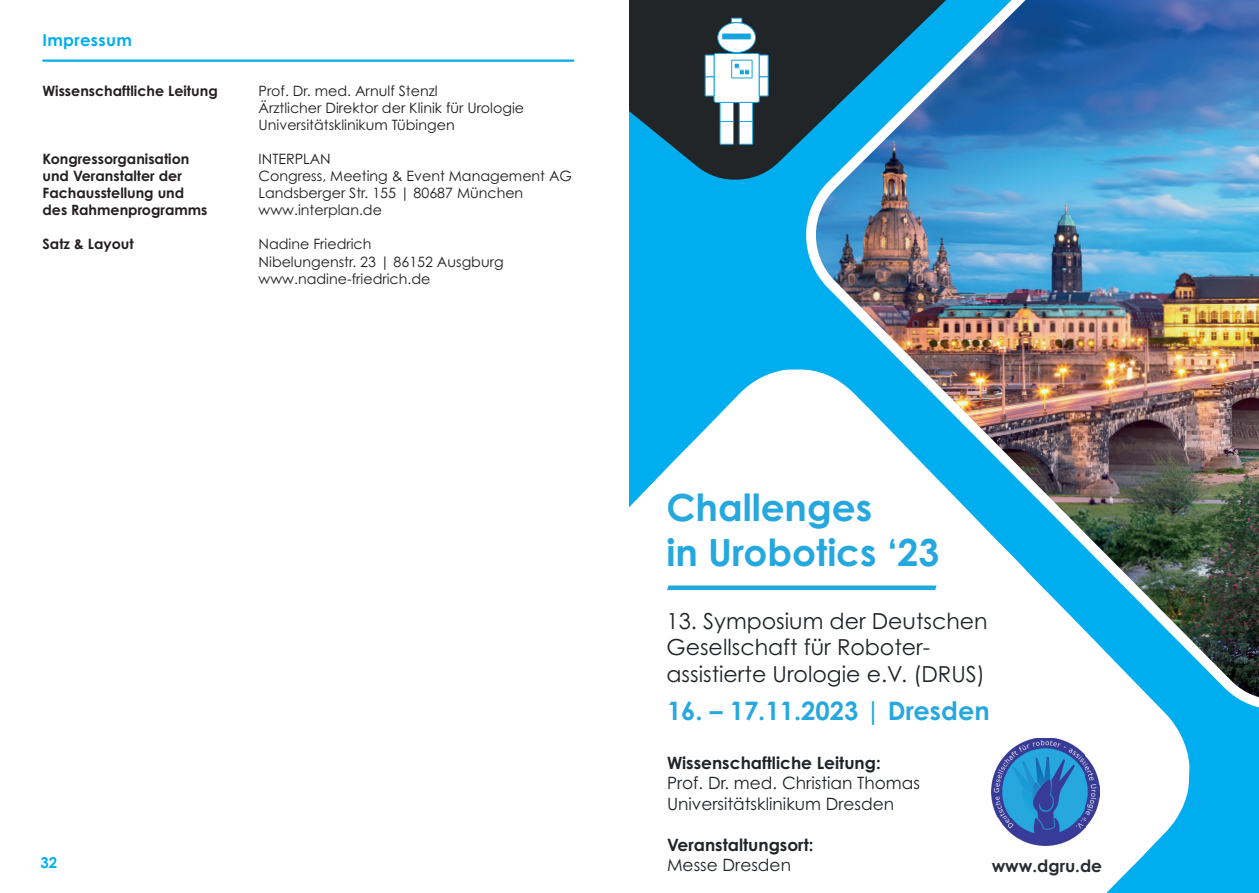
<style>
.page{position:relative;width:1259px;height:893px;background:#fff}
.page>*{position:absolute;margin:0;border:0;box-sizing:border-box;transform-origin:0 0}
.t1{font:700 37.35px "Century Gothic Pro";color:#24a8de}
.t2{font:700 37.35px "Century Gothic Pro";color:#26a8df}
.t3{font:700 25.5px "Century Gothic Pro";color:#26a8df}
.t4{font:22.05px/26.5px "Century Gothic Pro";color:#202427}
.t5{font:16.95px/20.4px "Century Gothic Pro";color:#202427}
.t6{font:700 16.95px "Century Gothic Pro";color:#202427}
.t7{font:700 16.95px "Century Gothic Pro";color:#292d2f}
.t8{font:700 16.5px "Century Gothic Pro";letter-spacing:.02em;color:#00aeef}
.t9{font:700 15px "Century Gothic Pro";color:#00aeef}
.t10{font:14.25px/17.1px "Century Gothic Pro";color:#231f20}
.t11{font:700 14.25px "Century Gothic Pro";color:#231f20}
</style>
<div class="page">
<hr style="left:43px;top:60px;width:531px;height:2px;background:#00aeef">
<div style="left:629px;top:0;width:630px;height:893px;background:#00aeef"></div>
<svg style="left:629px;top:0;width:175px;height:180px;fill:#212527"></svg>
<div style="left:718px;top:23px;width:37px;height:30px;background:#fff;border-radius:50%"></div>
<div style="left:717px;top:22px;width:39px;height:31px;border:1px solid #16a4de;border-radius:50%"></div>
<div style="left:721px;top:33px;width:30px;height:7px;background:#16a4de"></div>
<div style="left:721px;top:33px;width:30px;height:7px;border:1px solid #fff"></div>
<div style="left:714px;top:53px;width:45px;height:49px;background:#fff;border-radius:2px"></div>
<div style="left:714px;top:53px;width:45px;height:50px;border:1px solid #16a4de;border-radius:2px"></div>
<div style="left:705px;top:55px;width:9px;height:22px;background:#fff"></div>
<div style="left:705px;top:55px;width:9px;height:22px;border:1px solid #16a4de"></div>
<div style="left:705px;top:77px;width:9px;height:19px;background:#fff"></div>
<div style="left:705px;top:77px;width:9px;height:19px;border:1px solid #16a4de"></div>
<div style="left:759px;top:55px;width:9px;height:22px;background:#fff"></div>
<div style="left:759px;top:55px;width:9px;height:22px;border:1px solid #16a4de"></div>
<div style="left:759px;top:77px;width:9px;height:19px;background:#fff"></div>
<div style="left:759px;top:77px;width:9px;height:19px;border:1px solid #16a4de"></div>
<div style="left:720px;top:102px;width:13px;height:20px;background:#fff"></div>
<div style="left:720px;top:102px;width:13px;height:20px;border:1px solid #16a4de"></div>
<div style="left:720px;top:122px;width:13px;height:22px;background:#fff"></div>
<div style="left:720px;top:121px;width:13px;height:23px;border:1px solid #16a4de"></div>
<div style="left:739px;top:102px;width:13px;height:20px;background:#fff"></div>
<div style="left:739px;top:102px;width:14px;height:20px;border:1px solid #16a4de"></div>
<div style="left:739px;top:122px;width:13px;height:22px;background:#fff"></div>
<div style="left:739px;top:121px;width:14px;height:23px;border:1px solid #16a4de"></div>
<div style="left:731px;top:18px;width:11px;height:5px;background:#fff"></div>
<div style="left:731px;top:18px;width:11px;height:5px;border:1px solid #16a4de"></div>
<div style="left:731px;top:60px;width:21px;height:18px;border:1px solid #16a4de"></div>
<svg style="left:734px;top:63px;width:15px;height:12px"></svg>
<svg style="left:629px;top:369px;width:560px;height:524px;fill:#fff"></svg>
<img style="left:991px;top:738px;width:108px;height:107px">
<svg style="left:667px;top:585px;width:137px;height:5px"></svg>
<img style="left:804px;top:0;width:455px;height:725px">
<p class="t8" style="left:43px;top:30px;width:91px">Impressum</p>
<p class="t11" style="left:43px;top:81px;width:177px">Wissenschaftliche Leitung</p>
<p class="t10" style="left:259px;top:82px;width:267px">Prof. Dr. med. Arnulf Stenzl<br>Ärztlicher Direktor der Klinik für Urologie<br>Universitätsklinikum Tübingen</p>
<p class="t11" style="left:43px;top:150px;width:148px">Kongressorganisation</p>
<p class="t10" style="left:259px;top:150px;width:74px">INTERPLAN</p>
<p class="t11" style="left:43px;top:167px;width:141px">und Veranstalter der</p>
<p class="t10" style="left:259px;top:167px;width:315px">Congress, Meeting &amp; Event Management AG</p>
<p class="t11" style="left:43px;top:184px;width:143px">Fachausstellung und</p>
<p class="t10" style="left:259px;top:184px;width:266px">Landsberger Str. 155 | 80687 München</p>
<p class="t11" style="left:43px;top:201px;width:166px">des Rahmenprogramms</p>
<p class="t10" style="left:259px;top:201px;width:125px">www.interplan.de</p>
<p class="t11" style="left:43px;top:235px;width:93px">Satz &amp; Layout</p>
<p class="t10" style="left:259px;top:236px;width:246px">Nadine Friedrich<br>Nibelungenstr. 23 | 86152 Ausgburg www.nadine-friedrich.de</p>
<p class="t9" style="left:40px;top:853px;width:18px">32</p>
<h1 class="t2" style="left:666px;top:485px;width:207px">Challenges</h1>
<h1 class="t1" style="left:666px;top:529px;width:275px">in Urobotics ‘23</h1>
<h3 class="t4" style="left:666px;top:607px;width:323px">13. Symposium der Deutschen<br>Gesellschaft für Roboter&shy;assistierte Urologie e.V. (DRUS)</h3>
<h2 class="t3" style="left:667px;top:695px;width:324px">16. – 17.11.2023 | Dresden</h2>
<p class="t6" style="left:667px;top:752px;width:215px">Wissenschaftliche Leitung:</p>
<p class="t5" style="left:667px;top:773px;width:254px">Prof. Dr. med. Christian Thomas<br>Universitätsklinikum Dresden</p>
<p class="t6" style="left:667px;top:834px;width:148px">Veranstaltungsort:</p>
<p class="t5" style="left:667px;top:854px;width:125px">Messe Dresden</p>
<p class="t7" style="left:991px;top:855px;width:112px">www.dgru.de</p>
</div>
